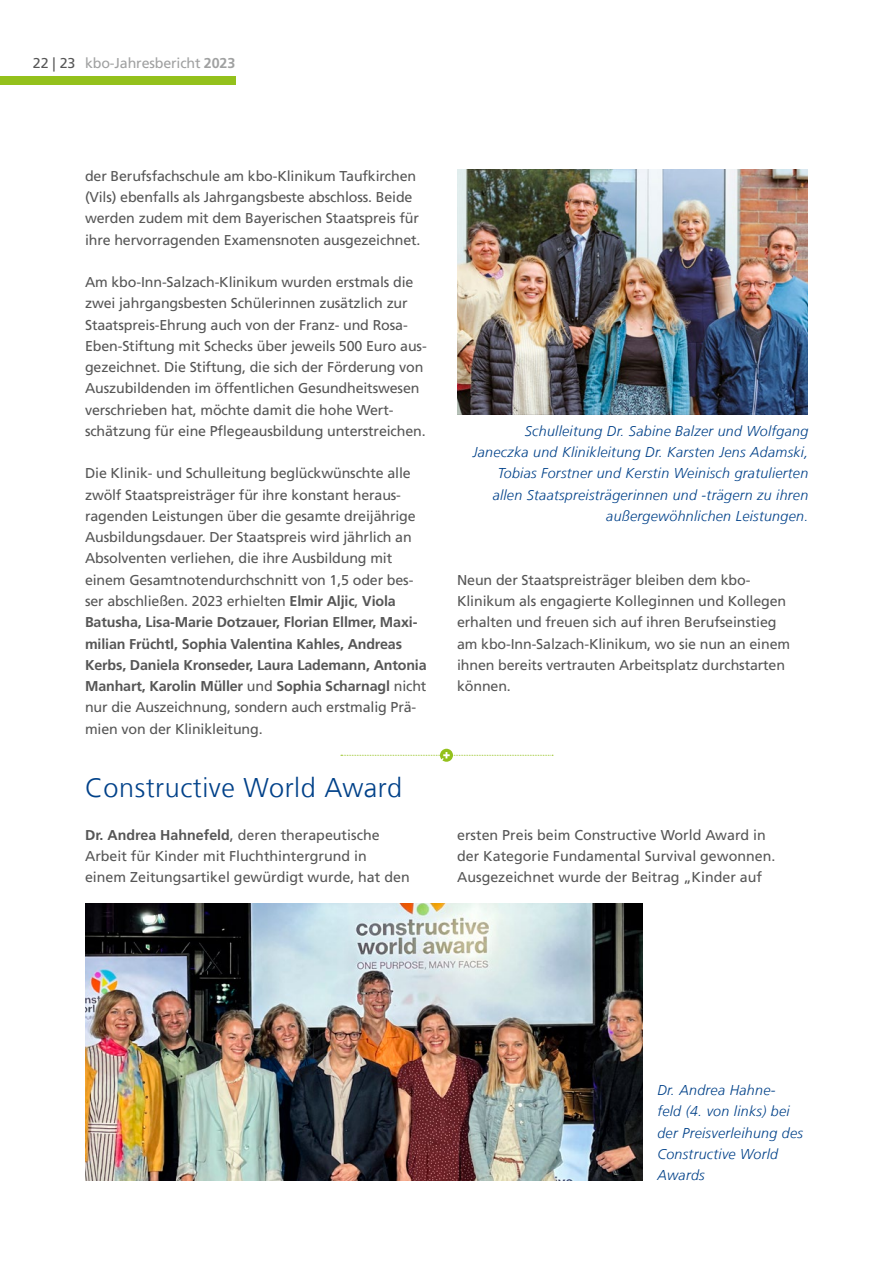
<style>
.page{position:relative;width:893px;height:1263px;background:#fff}
.page>*{position:absolute;margin:0;border:0;box-sizing:border-box;transform-origin:0 0}
.t1{font:300 27px "Frutiger LT Com";letter-spacing:.02em;color:#004189}
.t2{font:14.25px/21.3px "Frutiger LT Com";letter-spacing:-.01em;color:#565656}
.t3{font:italic 300 14.25px/21.3px "Frutiger LT Com";letter-spacing:.02em;color:#004189}
.t4{font:14.25px "Frutiger LT Com";letter-spacing:-.01em;color:#a0a1a1}
.s1{color:#565656}
.s2{font-weight:700}
</style>
<div class="page">
<img style="left:85px;top:904px;width:557px;height:276px">
<img style="left:457px;top:169px;width:351px;height:246px">
<svg style="left:341px;top:749px;width:212px;height:13px"></svg>
<div style="left:0;top:77px;width:236px;height:8px;background:#94c11c"></div>
<p class="t4" style="left:33px;top:55px;width:204px"><span class="s1">22 | 23</span> kbo-Jahresbericht <span class="s2">2023</span></p>
<p class="t2" style="left:85px;top:165px;width:337px">der Berufsfachschule am kbo-Klinikum Taufkirchen (Vils) ebenfalls als Jahrgangsbeste abschloss. Beide werden zudem mit dem Bayerischen Staatspreis für ihre hervorragenden Examensnoten ausgezeichnet.</p>
<p class="t2" style="left:85px;top:271px;width:343px">Am kbo-Inn-Salzach-Klinikum wurden erstmals die zwei jahrgangsbesten Schülerinnen zusätzlich zur Staatspreis-Ehrung auch von der Franz- und Rosa-Eben-Stiftung mit Schecks über jeweils 500 Euro aus&shy;gezeichnet. Die Stiftung, die sich der Förderung von Auszubildenden im öffentlichen Gesundheitswesen verschrieben hat, möchte damit die hohe Wert&shy;schätzung für eine Pflegeausbildung unterstreichen.</p>
<p class="t2" style="left:85px;top:463px;width:343px">Die Klinik- und Schulleitung beglückwünschte alle zwölf Staatspreisträger für ihre konstant heraus&shy;ragenden Leistungen über die gesamte dreijährige Ausbildungsdauer. Der Staatspreis wird jährlich an Absolventen verliehen, die ihre Ausbildung mit einem Gesamtnotendurchschnitt von 1,5 oder bes&shy;ser abschließen. 2023 erhielten <span class="s2">Elmir Aljic</span>, <span class="s2">Viola Batusha, Lisa-Marie Dotzauer, Florian Ellmer, Maxi&shy;milian Früchtl, Sophia Valentina Kahles, Andreas Kerbs, Daniela Kronseder, Laura Lademann, Antonia Manhart, Karolin Müller</span> und <span class="s2">Sophia Scharnagl</span> nicht nur die Auszeichnung, sondern auch erstmalig Prä&shy;mien von der Klinikleitung.</p>
<p class="t3" style="left:473px;top:420px;width:337px;text-align:right">Schulleitung Dr. Sabine Balzer und Wolfgang Janeczka und Klinikleitung Dr. Karsten Jens Adamski, Tobias Forstner und Kerstin Weinisch gratulierten allen Staatspreisträgerinnen und -trägern zu ihren außergewöhnlichen Leistungen.</p>
<p class="t2" style="left:457px;top:569px;width:334px">Neun der Staatspreisträger bleiben dem kbo-Klinikum als engagierte Kolleginnen und Kollegen erhalten und freuen sich auf ihren Berufseinstieg am kbo-Inn-Salzach-Klinikum, wo sie nun an einem ihnen bereits vertrauten Arbeitsplatz durchstarten können.</p>
<h1 class="t1" style="left:85px;top:772px;width:318px">Constructive World Award</h1>
<p class="t2" style="left:85px;top:824px;width:326px"><span class="s2">Dr. Andrea Hahnefeld</span>, deren therapeutische<br>Arbeit für Kinder mit Fluchthintergrund in einem Zeitungsartikel gewürdigt wurde, hat den</p>
<p class="t2" style="left:457px;top:824px;width:320px">ersten Preis beim Constructive World Award in der Kategorie Fundamental Survival gewonnen.<br>Ausgezeichnet wurde der Beitrag „Kinder auf</p>
<p class="t3" style="left:657px;top:1079px;width:147px">Dr. Andrea Hahne-<br>feld (4. von links) bei der Preisverleihung des<br>Constructive World<br>Awards</p>
</div>
